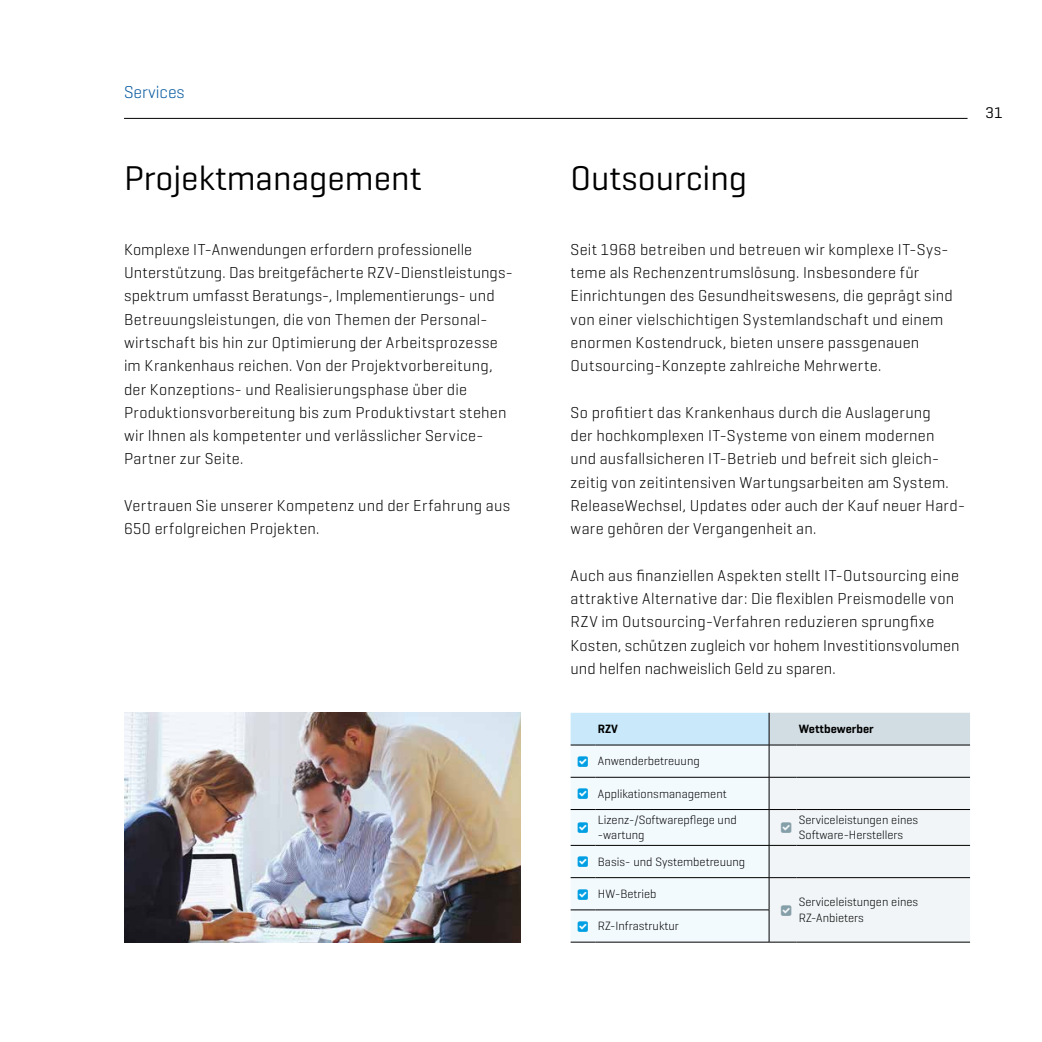
<style>
.page{position:relative;width:1042px;height:1042px;background:#fff}
.page>*{position:absolute;margin:0;border:0;box-sizing:border-box;transform-origin:0 0}
.t1{font:35px "Geogrotesque";color:#000}
.t2{font:300 17.5px "Geogrotesque";color:#00569d}
.t3{font:300 16.1px/23.3px "Geogrotesque";letter-spacing:.015em;color:#000}
.t4{font:15.75px "Geogrotesque";color:#000}
.t5{font:300 12.25px/15.8px "Geogrotesque";color:#000}
.t6{font:600 12.25px "Geogrotesque";color:#000}
</style>
<div class="page">
<img style="left:124px;top:713px;width:397px;height:230px">
<hr style="left:124px;top:118px;width:843px;height:1px;background:#000">
<svg style="left:570px;top:713px;width:400px;height:230px"></svg>
<p class="t2" style="left:124px;top:81px;width:62px">Services</p>
<h1 class="t1" style="left:124px;top:156px;width:299px">Projektmanagement</h1>
<h1 class="t1" style="left:570px;top:156px;width:178px">Outsourcing</h1>
<p class="t3" style="left:124px;top:237px;width:388px">Komplexe IT-Anwendungen erfordern professionelle Unterstützung. Das breitgefächerte RZV-Dienstleistungs&shy;spektrum umfasst Beratungs-, Implementierungs- und Betreuungsleistungen, die von Themen der Personal&shy;wirtschaft bis hin zur Optimierung der Arbeitsprozesse im Krankenhaus reichen. Von der Projektvorbereitung, der Konzeptions- und Realisierungsphase über die Produktionsvorbereitung bis zum Produktivstart stehen wir Ihnen als kompetenter und verlässlicher Service-Partner zur Seite.</p>
<p class="t3" style="left:124px;top:493px;width:388px">Vertrauen Sie unserer Kompetenz und der Erfahrung aus<br>650 erfolgreichen Projekten.</p>
<p class="t3" style="left:570px;top:237px;width:383px">Seit 1968 betreiben und betreuen wir komplexe IT-Sys&shy;teme als Rechenzentrumslösung. Insbesondere für Einrichtungen des Gesundheitswesens, die geprägt sind von einer vielschichtigen Systemlandschaft und einem enormen Kostendruck, bieten unsere passgenauen Outsourcing-Konzepte zahlreiche Mehrwerte.</p>
<p class="t3" style="left:570px;top:400px;width:396px">So profitiert das Krankenhaus durch die Auslagerung<br>der hochkomplexen IT-Systeme von einem modernen<br>und ausfallsicheren IT-Betrieb und befreit sich gleich&shy;zeitig von zeitintensiven Wartungsarbeiten am System.<br>ReleaseWechsel, Updates oder auch der Kauf neuer Hard&shy;ware gehören der Vergangenheit an.</p>
<p class="t3" style="left:570px;top:563px;width:390px">Auch aus finanziellen Aspekten stellt IT-Outsourcing eine attraktive Alternative dar: Die flexiblen Preismodelle von RZV im Outsourcing-Verfahren reduzieren sprungfixe Kosten, schützen zugleich vor hohem Investitionsvolumen und helfen nachweislich Geld zu sparen.</p>
<p class="t6" style="left:598px;top:721px;width:22px">RZV</p>
<p class="t6" style="left:799px;top:721px;width:76px">Wettbewerber</p>
<p class="t5" style="left:598px;top:753px;width:103px">Anwenderbetreuung</p>
<p class="t5" style="left:598px;top:780px;width:140px;line-height:26.2px">Applikationsmanagement<br>Lizenz-/Softwarepflege und</p>
<p class="t5" style="left:598px;top:827px;width:48px">-wartung</p>
<p class="t5" style="left:799px;top:811px;width:121px">Serviceleistungen eines<br>Software-Herstellers</p>
<p class="t5" style="left:598px;top:853px;width:149px">Basis- und Systembetreuung</p>
<p class="t5" style="left:598px;top:885px;width:60px">HW-Betrieb</p>
<p class="t5" style="left:598px;top:917px;width:83px">RZ-Infrastruktur</p>
<p class="t5" style="left:799px;top:893px;width:121px">Serviceleistungen eines<br>RZ-Anbieters</p>
<p class="t4" style="left:985px;top:103px;width:18px">31</p>
</div>
